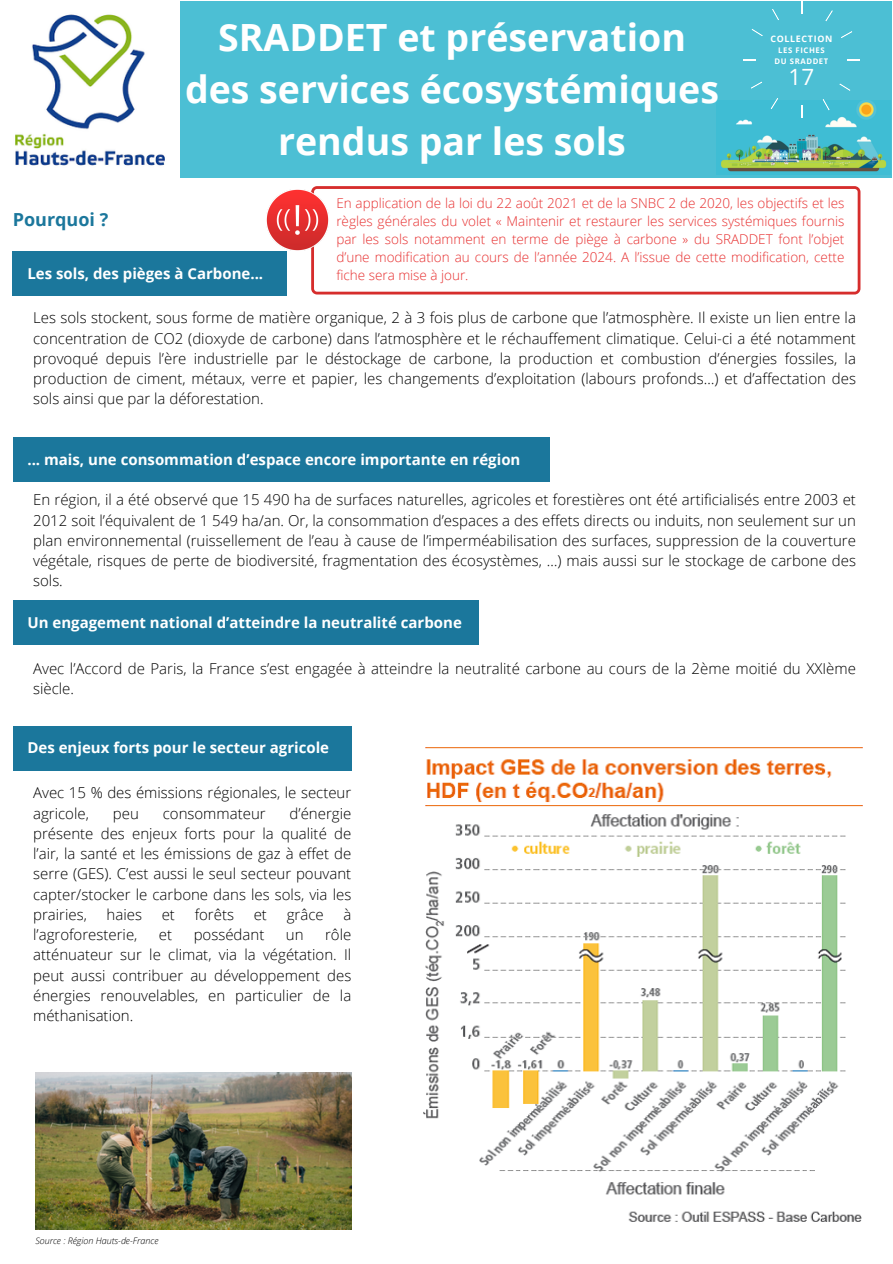
<style>
.page{position:relative;width:893px;height:1264px;background:#fff}
.page>*{position:absolute;margin:0;border:0;box-sizing:border-box;transform-origin:0 0}
.t1{font:700 37.5px/51.8px "Open Sans";color:#fff;text-align:center}
.t2{font:22.35px "Open Sans";color:#fff}
.t3{font:700 18px "Open Sans";color:#1b779c}
.t4{font:300 15px/20.2px "Open Sans";color:#000;text-align:justify}
.t5{font:700 15px "Open Sans";color:#fff}
.t6{font:300 13.5px/18px "Open Sans";color:#e72e2e;text-align:justify}
.t7{font:italic 300 9px "Open Sans";color:#000}
.t8{font:700 9px "Open Sans";letter-spacing:.075em;color:#fff}
.t9{font:700 7.8px "Open Sans";letter-spacing:.075em;color:#fff}
</style>
<div class="page">
<div style="left:0;top:1px;width:891px;height:176px;background:#4cbfd4"></div>
<img style="left:0;top:1px;width:179px;height:176px">
<img style="left:717px;top:101px;width:173px;height:73px">
<svg style="left:801px;top:105px;width:1px;height:12px"></svg>
<svg style="left:801px;top:1px;width:1px;height:13px"></svg>
<svg style="left:743px;top:59px;width:13px;height:2px"></svg>
<svg style="left:847px;top:59px;width:12px;height:2px"></svg>
<svg style="left:770px;top:98px;width:8px;height:11px"></svg>
<svg style="left:825px;top:10px;width:8px;height:12px"></svg>
<svg style="left:751px;top:29px;width:12px;height:7px"></svg>
<svg style="left:839px;top:83px;width:11px;height:8px"></svg>
<svg style="left:751px;top:81px;width:11px;height:8px"></svg>
<svg style="left:841px;top:31px;width:11px;height:7px"></svg>
<svg style="left:772px;top:9px;width:7px;height:11px"></svg>
<svg style="left:822px;top:99px;width:7px;height:12px"></svg>
<div style="left:13px;top:252px;width:274px;height:44px;background:#1b779c"></div>
<div style="left:13px;top:437px;width:536px;height:45px;background:#1b779c"></div>
<div style="left:13px;top:600px;width:465px;height:44px;background:#1b779c"></div>
<div style="left:13px;top:726px;width:338px;height:44px;background:#1b779c"></div>
<img style="left:423px;top:747px;width:440px;height:475px">
<img style="left:35px;top:1072px;width:316px;height:157px">
<svg style="left:311px;top:186px;width:549px;height:108px"></svg>
<img style="left:267px;top:189px;width:61px;height:62px">
<h2 class="t1" style="left:185px;top:11px;width:535px">SRADDET et préservation des services écosystémiques rendus par les sols</h2>
<p class="t8" style="left:770px;top:33px;width:63px">COLLECTION</p>
<p class="t9" style="left:778px;top:45px;width:48px">LES FICHES</p>
<p class="t9" style="left:774px;top:55px;width:55px">DU SRADDET</p>
<h6 class="t2" style="left:788px;top:62px;width:27px">17</h6>
<p class="t6" style="left:336px;top:194px;width:509px">En application de la loi du 22 août 2021 et de la SNBC 2 de 2020, les objectifs et les règles générales du volet « Maintenir et restaurer les services systémiques fournis par les sols notamment en terme de piège à carbone » du SRADDET font l’objet d’une modification au cours de l’année 2024. A l’issue de cette modification, cette fiche sera mise à jour.</p>
<p class="t3" style="left:13px;top:207px;width:97px">Pourquoi ?</p>
<h3 class="t5" style="left:27px;top:263px;width:237px">Les sols, des pièges à Carbone...</h3>
<h4 class="t4" style="left:33px;top:307px;width:824px">Les sols stockent, sous forme de matière organique, 2 à 3 fois plus de carbone que l’atmosphère. Il existe un lien entre la concentration de CO2 (dioxyde de carbone) dans l’atmosphère et le réchauffement climatique. Celui-ci a été notamment provoqué depuis l’ère industrielle par le déstockage de carbone, la production et combustion d’énergies fossiles, la production de ciment, métaux, verre et papier, les changements d’exploitation (labours profonds…) et d’affectation des sols ainsi que par la déforestation.</h4>
<h3 class="t5" style="left:27px;top:449px;width:494px">... mais, une consommation d’espace encore importante en région</h3>
<h4 class="t4" style="left:33px;top:489px;width:824px">En région, il a été observé que 15 490 ha de surfaces naturelles, agricoles et forestières ont été artificialisés entre 2003 et 2012 soit l’équivalent de 1 549 ha/an. Or, la consommation d’espaces a des effets directs ou induits, non seulement sur un plan environnemental (ruissellement de l’eau à cause de l’imperméabilisation des surfaces, suppression de la couverture végétale, risques de perte de biodiversité, fragmentation des écosystèmes, …) mais aussi sur le stockage de carbone des sols.</h4>
<h3 class="t5" style="left:27px;top:611px;width:436px">Un engagement national d’atteindre la neutralité carbone</h3>
<p class="t4" style="left:33px;top:658px;width:824px">Avec l’Accord de Paris, la France s’est engagée à atteindre la neutralité carbone au cours de la 2ème moitié du XXIème siècle.</p>
<h4 class="t5" style="left:27px;top:737px;width:303px">Des enjeux forts pour le secteur agricole</h4>
<h3 class="t4" style="left:33px;top:782px;width:319px">Avec 15 % des émissions régionales, le secteur agricole,</h3>
<h3 class="t4" style="left:33px;top:802px;width:319px;text-indent:256px">d’énergie présente des enjeux forts pour la qualité de l’air, la santé et les émissions de gaz à effet de serre (GES). C’est aussi le seul secteur pouvant capter/stocker le carbone dans les sols, via les prairies,</h3>
<h3 class="t4" style="left:113px;top:802px;width:27px">peu</h3>
<h3 class="t4" style="left:163px;top:802px;width:104px">consommateur</h3>
<h3 class="t4" style="left:107px;top:903px;width:37px">haies</h3>
<h3 class="t4" style="left:162px;top:903px;width:15px">et</h3>
<h3 class="t4" style="left:195px;top:903px;width:41px">forêts</h3>
<h3 class="t4" style="left:254px;top:903px;width:15px">et</h3>
<h3 class="t4" style="left:287px;top:903px;width:38px">grâce</h3>
<h3 class="t4" style="left:343px;top:903px;width:9px">à</h3>
<h3 class="t4" style="left:33px;top:924px;width:106px">l’agroforesterie,</h3>
<h3 class="t4" style="left:159px;top:924px;width:15px">et</h3>
<h3 class="t4" style="left:194px;top:924px;width:72px">possédant</h3>
<h3 class="t4" style="left:286px;top:924px;width:19px">un</h3>
<h3 class="t4" style="left:33px;top:924px;width:319px;text-indent:292px">rôle atténuateur sur le climat, via la végétation. Il peut aussi contribuer au développement des énergies renouvelables, en particulier de la méthanisation.</h3>
<h4 class="t7" style="left:35px;top:1234px;width:125px">Source : Région Hauts-de-France</h4>
</div>
